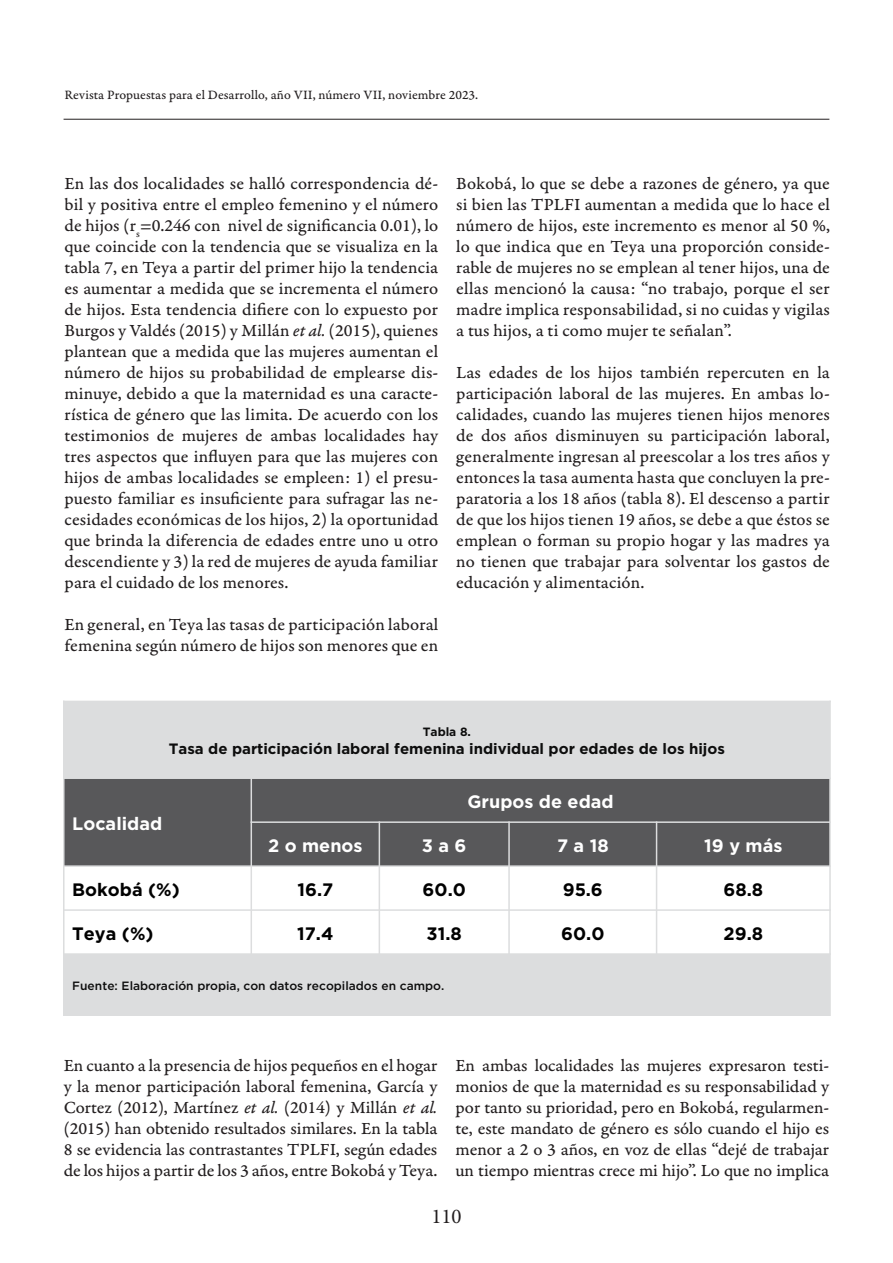
<style>
.page{position:relative;width:893px;height:1263px;background:#fff}
.page>*{position:absolute;margin:0;border:0;box-sizing:border-box;transform-origin:0 0}
.t1{font:21px "Minion Pro";color:#231f20}
.Texto_de_párrafo_ESP{font:18px/21px "Garamond Premr Pro Capt";color:#231f20;text-align:justify}
.t2{font:700 18px "Gotham";letter-spacing:.005em;color:#000}
.t3{font:700 18px "Gotham";color:#fff}
.t4{font:700 15px "Gotham";color:#0d0d0d}
.t5{font:13.5px "Garamond Premr Pro Capt";color:#231f20}
.t6{font:500 12px "Gotham";color:#0d0d0d}
.t7{font:700 12px "Gotham";letter-spacing:-.005em;color:#0d0d0d}
.s1{font-family:"Garamond Premr Pro It Capt"}
</style>
<div class="page">
<hr style="left:64px;top:119px;width:765px;height:1px;background:#231f20">
<div style="left:64px;top:701px;width:766px;height:77px;background:#dcddde"></div>
<div style="left:64px;top:778px;width:187px;height:88px;background:#58585a"></div>
<div style="left:251px;top:778px;width:579px;height:44px;background:#58585a"></div>
<div style="left:251px;top:822px;width:128px;height:44px;background:#58585a"></div>
<div style="left:379px;top:822px;width:130px;height:44px;background:#58585a"></div>
<div style="left:509px;top:822px;width:148px;height:44px;background:#58585a"></div>
<div style="left:657px;top:822px;width:173px;height:44px;background:#58585a"></div>
<div style="left:64px;top:954px;width:766px;height:61px;background:#dcddde"></div>
<hr style="left:251px;top:777px;width:1px;height:178px;background:#dcddde">
<hr style="left:379px;top:821px;width:1px;height:134px;background:#dcddde">
<hr style="left:508px;top:821px;width:2px;height:134px;background:#dcddde">
<hr style="left:656px;top:821px;width:1px;height:134px;background:#dcddde">
<hr style="left:63px;top:777px;width:768px;height:2px;background:#dcddde">
<hr style="left:251px;top:821px;width:580px;height:2px;background:#dcddde">
<hr style="left:63px;top:865px;width:768px;height:2px;background:#dcddde">
<hr style="left:63px;top:909px;width:768px;height:2px;background:#dcddde">
<hr style="left:63px;top:953px;width:768px;height:2px;background:#dcddde">
<hr style="left:63px;top:701px;width:2px;height:314px;background:#dcddde">
<hr style="left:829px;top:701px;width:2px;height:314px;background:#dcddde">
<p class="t5" style="left:65px;top:87px;width:415px">Revista Propuestas para el Desarrollo, año VII, número VII, noviembre 2023.</p>
<p class="Texto_de_párrafo_ESP" style="left:65px;top:173px;width:375px">En las dos localidades se halló correspondencia dé&shy;bil y positiva entre el empleo femenino y el número de hijos (r<sub>s</sub>=0.246 con nivel de significancia 0.01), lo que coincide con la tendencia que se visualiza en la tabla 7, en Teya a partir del primer hijo la tendencia es aumentar a medida que se incrementa el número de hijos. Esta tendencia difiere con lo expuesto por Burgos y Valdés (2015) y Millán <span class="s1">et al.</span> (2015), quienes plantean que a medida que las mujeres aumentan el número de hijos su probabilidad de emplearse dis&shy;minuye, debido a que la maternidad es una caracte&shy;rística de género que las limita. De acuerdo con los testimonios de mujeres de ambas localidades hay tres aspectos que influyen para que las mujeres con hijos de ambas localidades se empleen: 1) el presu&shy;puesto familiar es insuficiente para sufragar las ne&shy;cesidades económicas de los hijos, 2) la oportunidad que brinda la diferencia de edades entre uno u otro descendiente y 3) la red de mujeres de ayuda familiar para el cuidado de los menores.</p>
<p class="Texto_de_párrafo_ESP" style="left:65px;top:614px;width:375px">En general, en Teya las tasas de participación laboral femenina según número de hijos son menores que en</p>
<p class="Texto_de_párrafo_ESP" style="left:456px;top:173px;width:375px">Bokobá, lo que se debe a razones de género, ya que si bien las TPLFI aumentan a medida que lo hace el número de hijos, este incremento es menor al 50 %, lo que indica que en Teya una proporción conside&shy;rable de mujeres no se emplean al tener hijos, una de ellas mencionó la causa: “no trabajo, porque el ser madre implica responsabilidad, si no cuidas y vigilas a tus hijos, a ti como mujer te señalan”.</p>
<p class="Texto_de_párrafo_ESP" style="left:456px;top:362px;width:375px">Las edades de los hijos también repercuten en la participación laboral de las mujeres. En ambas lo&shy;calidades, cuando las mujeres tienen hijos menores de dos años disminuyen su participación laboral, generalmente ingresan al preescolar a los tres años y entonces la tasa aumenta hasta que concluyen la pre&shy;paratoria a los 18 años (tabla 8). El descenso a partir de que los hijos tienen 19 años, se debe a que éstos se emplean o forman su propio hogar y las madres ya no tienen que trabajar para solventar los gastos de educación y alimentación.</p>
<p class="t7" style="left:423px;top:724px;width:50px">Tabla 8.</p>
<p class="t4" style="left:169px;top:739px;width:557px">Tasa de participación laboral femenina individual por edades de los hijos</p>
<p class="t3" style="left:72px;top:813px;width:92px">Localidad</p>
<p class="t3" style="left:467px;top:791px;width:148px">Grupos de edad</p>
<p class="t3" style="left:268px;top:835px;width:96px">2 o menos</p>
<p class="t3" style="left:422px;top:835px;width:46px">3 a 6</p>
<p class="t3" style="left:557px;top:835px;width:53px">7 a 18</p>
<p class="t3" style="left:704px;top:835px;width:80px">19 y más</p>
<p class="t2" style="left:72px;top:879px;width:109px">Bokobá (%)</p>
<p class="t2" style="left:297px;top:879px;width:37px">16.7</p>
<p class="t2" style="left:423px;top:879px;width:45px">60.0</p>
<p class="t2" style="left:563px;top:879px;width:42px">95.6</p>
<p class="t2" style="left:723px;top:879px;width:41px">68.8</p>
<p class="t2" style="left:72px;top:923px;width:83px">Teya (%)</p>
<p class="t2" style="left:297px;top:923px;width:38px">17.4</p>
<p class="t2" style="left:427px;top:923px;width:37px">31.8</p>
<p class="t2" style="left:561px;top:923px;width:45px">60.0</p>
<p class="t2" style="left:723px;top:923px;width:41px">29.8</p>
<p class="t6" style="left:72px;top:978px;width:374px">Fuente: Elaboración propia, con datos recopilados en campo.</p>
<p class="Texto_de_párrafo_ESP" style="left:64px;top:1055px;width:375px">En cuanto a la presencia de hijos pequeños en el hogar y la menor participación laboral femenina, García y Cortez (2012), Martínez <span class="s1">et al.</span> (2014) y Millán <span class="s1">et al. </span>(2015) han obtenido resultados similares. En la tabla 8 se evidencia las contrastantes TPLFI, según edades de los hijos a partir de los 3 años, entre Bokobá y Teya.</p>
<p class="Texto_de_párrafo_ESP" style="left:455px;top:1055px;width:375px">En ambas localidades las mujeres expresaron testi&shy;monios de que la maternidad es su responsabilidad y por tanto su prioridad, pero en Bokobá, regularmen&shy;te, este mandato de género es sólo cuando el hijo es menor a 2 o 3 años, en voz de ellas “dejé de trabajar un tiempo mientras crece mi hijo”. Lo que no implica</p>
<p class="t1" style="left:431px;top:1202px;width:32px">110</p>
</div>
